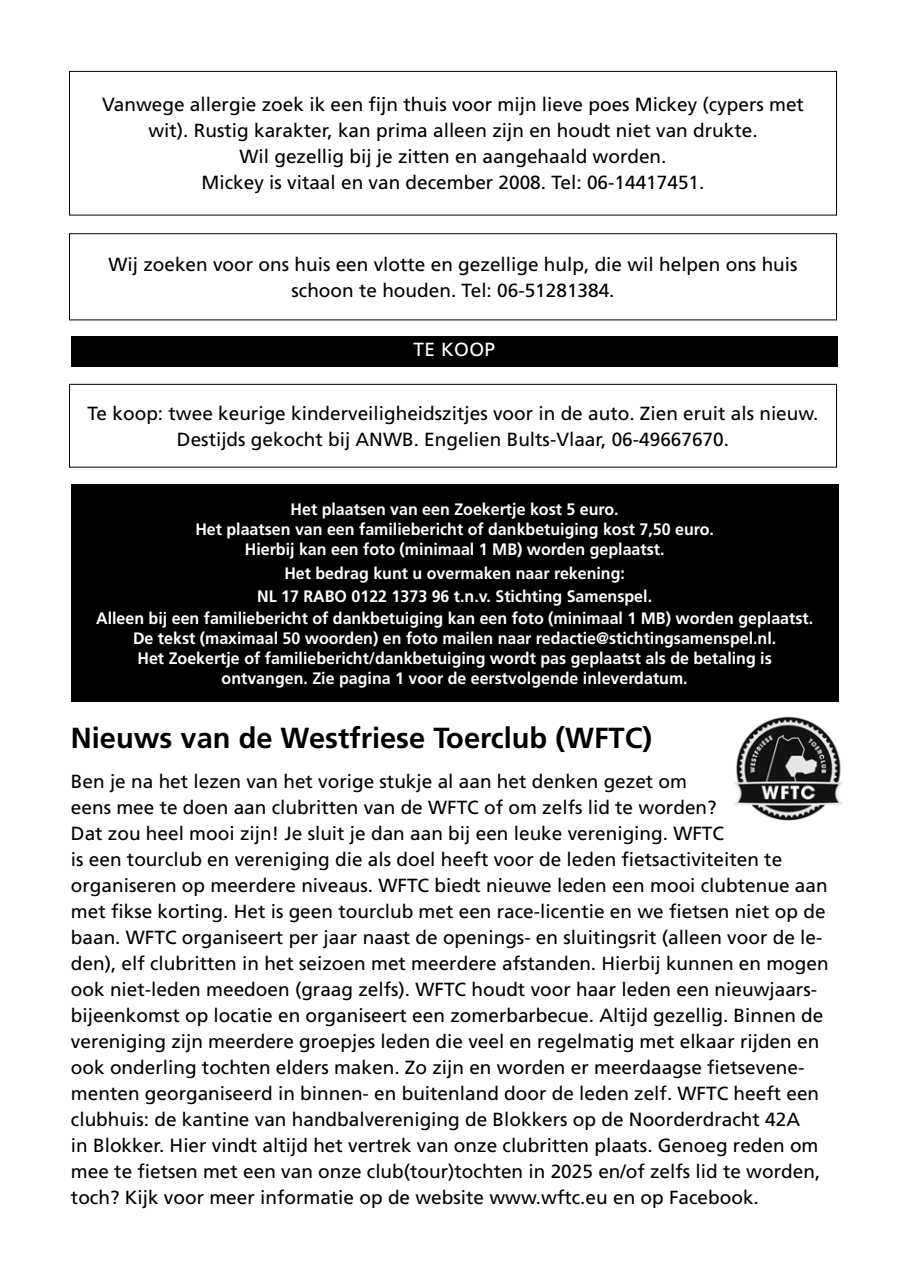
<style>
.page{position:relative;width:908px;height:1276px;background:#fff}
.page>*{position:absolute;margin:0;border:0;box-sizing:border-box;transform-origin:0 0}
.t1{font:700 29px "Frutiger";color:#000}
.t2{font:19px/26px "Frutiger";color:#000;text-align:center}
.t3{font:19px "Frutiger";letter-spacing:.02em;color:#fff}
.t4{font:700 16.6px/20px "Frutiger";color:#fff;text-align:center}
</style>
<div class="page">
<div style="left:71px;top:485px;width:767px;height:217px;background:#000"></div>
<div style="left:69px;top:71px;width:767px;height:145px;border:1px solid #000"></div>
<div style="left:69px;top:233px;width:767px;height:87px;border:1px solid #000"></div>
<div style="left:69px;top:384px;width:767px;height:83px;border:1px solid #000"></div>
<div style="left:71px;top:336px;width:766px;height:30px;background:#000"></div>
<img style="left:734px;top:716px;width:109px;height:104px">
<p class="t2" style="left:102px;top:92px;width:703px">Vanwege allergie zoek ik een fijn thuis voor mijn lieve poes Mickey (cypers met wit). Rustig karakter, kan prima alleen zijn en houdt niet van drukte.<br>Wil gezellig bij je zitten en aangehaald worden.<br>Mickey is vitaal en van december 2008. Tel: 06-14417451.</p>
<p class="t2" style="left:108px;top:251px;width:690px">Wij zoeken voor ons huis een vlotte en gezellige hulp, die wil helpen ons huis schoon te houden. Tel: 06-51281384.</p>
<p class="t3" style="left:413px;top:338px;width:83px">TE KOOP</p>
<p class="t2" style="left:87px;top:400px;width:732px">Te koop: twee keurige kinderveiligheidszitjes voor in de auto. Zien eruit als nieuw.<br>Destijds gekocht bij ANWB. Engelien Bults-Vlaar, 06-49667670.</p>
<p class="t4" style="left:195px;top:500px;width:520px">Het plaatsen van een Zoekertje kost 5 euro.<br>Het plaatsen van een familiebericht of dankbetuiging kost 7,50 euro.<br>Hierbij kan een foto (minimaal 1 MB) worden geplaatst.</p>
<p class="t4" style="left:257px;top:561px;width:396px;line-height:23.6px">Het bedrag kunt u overmaken naar rekening:<br>NL 17 RABO 0122 1373 96 t.n.v. Stichting Samenspel.</p>
<p class="t4" style="left:96px;top:608px;width:718px">Alleen bij een familiebericht of dankbetuiging kan een foto (minimaal 1 MB) worden geplaatst.<br>De tekst (maximaal 50 woorden) en foto mailen naar redactie@stichtingsamenspel.nl.<br>Het Zoekertje of familiebericht/dankbetuiging wordt pas geplaatst als de betaling is ontvangen. Zie pagina 1 voor de eerstvolgende inleverdatum.</p>
<h1 class="t1" style="left:71px;top:720px;width:582px">Nieuws van de Westfriese Toerclub (WFTC)</h1>
<p class="t2" style="left:71px;top:768px;width:759px;text-align:left">Ben je na het lezen van het vorige stukje al aan het denken gezet om<br>eens mee te doen aan clubritten van de WFTC of om zelfs lid te worden?<br>Dat zou heel mooi zijn! Je sluit je dan aan bij een leuke vereniging. WFTC<br>is een tourclub en vereniging die als doel heeft voor de leden fietsactiviteiten te organiseren op meerdere niveaus. WFTC biedt nieuwe leden een mooi clubtenue aan met fikse korting. Het is geen tourclub met een race-licentie en we fietsen niet op de baan. WFTC organiseert per jaar naast de openings- en sluitingsrit (alleen voor de le&shy;den), elf clubritten in het seizoen met meerdere afstanden. Hierbij kunnen en mogen ook niet-leden meedoen (graag zelfs). WFTC houdt voor haar leden een nieuwjaars&shy;bijeenkomst op locatie en organiseert een zomerbarbecue. Altijd gezellig. Binnen de vereniging zijn meerdere groepjes leden die veel en regelmatig met elkaar rijden en ook onderling tochten elders maken. Zo zijn en worden er meerdaagse fietsevene&shy;menten georganiseerd in binnen- en buitenland door de leden zelf. WFTC heeft een clubhuis: de kantine van handbalvereniging de Blokkers op de Noorderdracht 42A<br>in Blokker. Hier vindt altijd het vertrek van onze clubritten plaats. Genoeg reden om mee te fietsen met een van onze club(tour)tochten in 2025 en/of zelfs lid te worden, toch? Kijk voor meer informatie op de website www.wftc.eu en op Facebook.</p>
</div>
